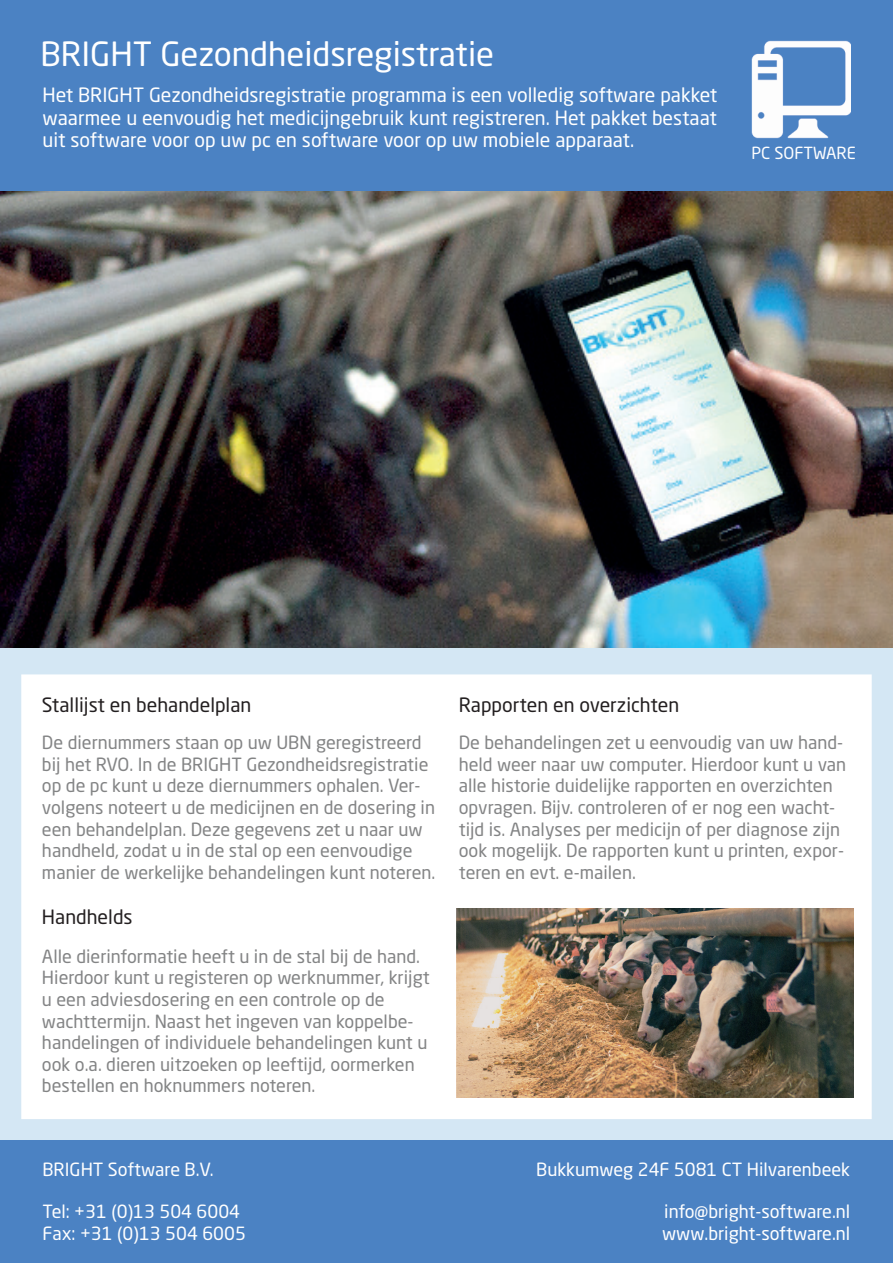
<style>
.page{position:relative;width:893px;height:1263px;background:#fff}
.page>*{position:absolute;margin:0;border:0;box-sizing:border-box;transform-origin:0 0}
.t1{font:33px "Neo Sans Std";color:#fff}
.t2{font:19.5px/22.5px "Neo Sans Std";color:#fff;text-align:justify}
.t3{font:19.5px "Neo Sans Std";color:#231f20}
.t4{font:18px/21.6px "Neo Sans Std";color:#838485}
.t5{font:18px/21.6px "Neo Sans Std";color:#fff}
.t6{font:16.5px "Neo Sans Std";color:#fff}
</style>
<div class="page">
<div style="left:0;top:605px;width:893px;height:658px;background:#d4e7f4"></div>
<div style="left:0;top:0;width:893px;height:214px;background:#4b82c3"></div>
<div style="left:21px;top:674px;width:851px;height:445px;background:#fff"></div>
<img style="left:0;top:191px;width:893px;height:456px">
<img style="left:457px;top:909px;width:396px;height:189px">
<img style="left:751px;top:40px;width:99px;height:99px">
<div style="left:0;top:1141px;width:893px;height:122px;background:#4b82c3"></div>
<h1 class="t1" style="left:40px;top:33px;width:455px">BRIGHT Gezondheidsregistratie</h1>
<p class="t2" style="left:43px;top:83px;width:676px">Het BRIGHT Gezondheidsregistratie programma is een volledig software pakket waarmee u eenvoudig het medicijngebruik kunt registreren. Het pakket bestaat uit software voor op uw pc en software voor op uw mobiele apparaat.</p>
<p class="t6" style="left:751px;top:143px;width:106px">PC SOFTWARE</p>
<p class="t3" style="left:42px;top:693px;width:211px">Stallijst en behandelplan</p>
<p class="t3" style="left:459px;top:693px;width:222px">Rapporten en overzichten</p>
<p class="t4" style="left:42px;top:731px;width:395px">De diernummers staan op uw UBN geregistreerd bij het RVO. In de BRIGHT Gezondheidsregistratie op de pc kunt u deze diernummers ophalen. Ver&shy;volgens noteert u de medicijnen en de dosering in een behandelplan. Deze gegevens zet u naar uw handheld, zodat u in de stal op een eenvoudige manier de werkelijke behandelingen kunt noteren.</p>
<p class="t4" style="left:459px;top:731px;width:389px">De behandelingen zet u eenvoudig van uw hand&shy;held weer naar uw computer. Hierdoor kunt u van alle historie duidelijke rapporten en overzichten opvragen. Bijv. controleren of er nog een wacht&shy;tijd is. Analyses per medicijn of per diagnose zijn ook mogelijk. De rapporten kunt u printen, expor&shy;teren en evt. e-mailen.</p>
<p class="t3" style="left:42px;top:904px;width:92px">Handhelds</p>
<p class="t4" style="left:42px;top:945px;width:389px">Alle dierinformatie heeft u in de stal bij de hand.<br>Hierdoor kunt u registeren op werknummer, krijgt u een adviesdosering en een controle op de wachttermijn. Naast het ingeven van koppelbe&shy;handelingen of individuele behandelingen kunt u ook o.a. dieren uitzoeken op leeftijd, oormerken bestellen en hoknummers noteren.</p>
<p class="t5" style="left:43px;top:1158px;width:173px">BRIGHT Software B.V.</p>
<p class="t5" style="left:43px;top:1201px;width:205px">Tel: +31 (0)13 504 6004<br>Fax: +31 (0)13 504 6005</p>
<p class="t5" style="left:536px;top:1158px;width:315px">Bukkumweg 24F 5081 CT Hilvarenbeek</p>
<p class="t5" style="left:662px;top:1201px;width:190px">info@bright-software.nl www.bright-software.nl</p>
</div>
